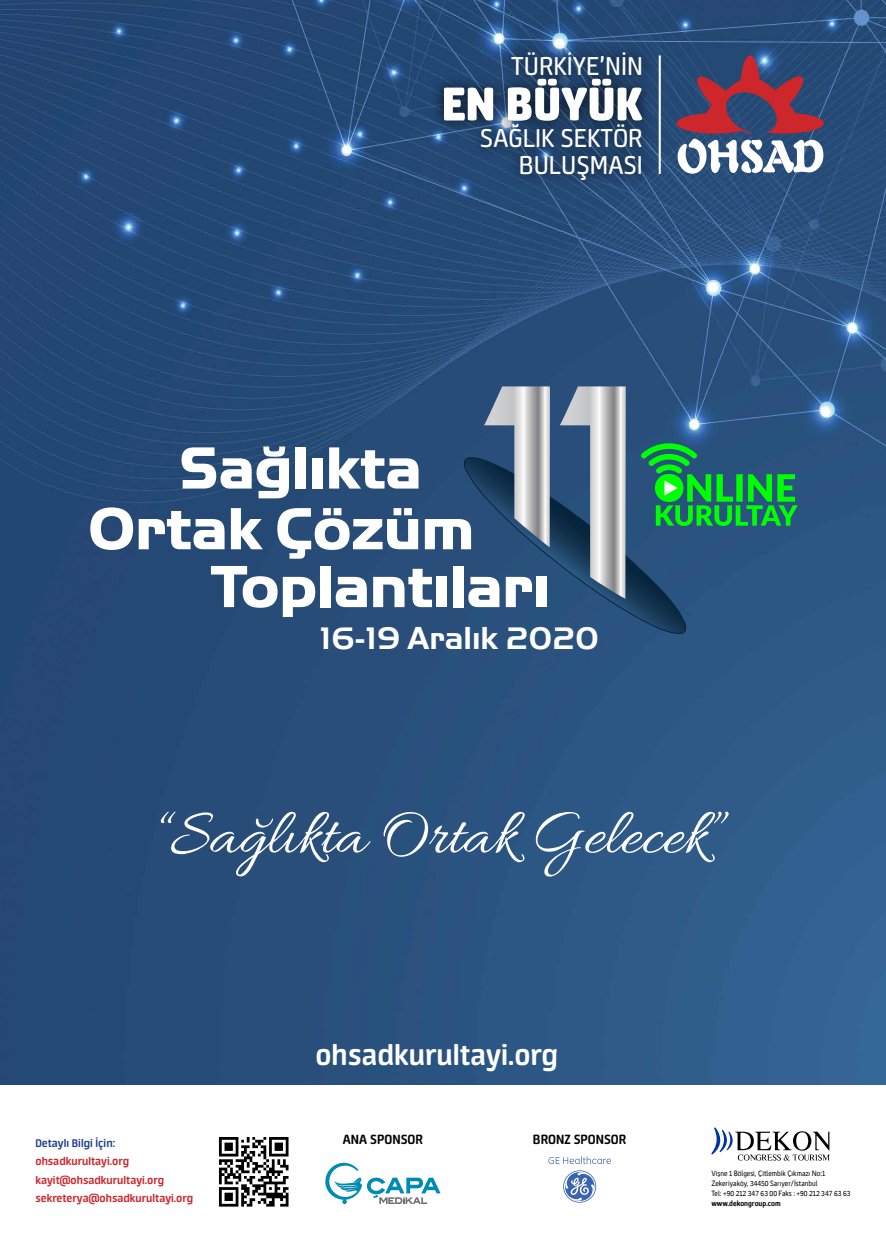
<style>
.page{position:relative;width:886px;height:1241px;background:#fff}
.page>*{position:absolute;margin:0;border:0;box-sizing:border-box;transform-origin:0 0}
.t1{font:66.31px "Allura";color:#fff}
.t2{font:800 61.94px/118.5px "Handel Gothic ITCW02";color:#fff}
.t3{font:900 52.19px "Neuron";color:#fff}
.t4{font:700 32.81px "Handel Gothic ITCW02";color:#fff}
.t5{font:700 32.12px "Neuron";color:#fff}
.t6{font:29.19px/26.7px "Neuron";color:#fff;text-align:right}
.t7{font:700 14.94px "Neuron";color:#000}
.t8{font:700 12.38px/18.4px "Neuron";color:#cd272b}
.t9{font:700 12.38px "Neuron";color:#25408f}
.t10{font:8.12px/9.8px "Turkcell Satura";color:#000}
.t11{font:700 8.12px "Turkcell Satura";color:#000}
</style>
<div class="page">
<img style="left:0;top:0;width:886px;height:1084px">
<div style="left:430px;top:39px;width:224px;height:153px;background:#000;opacity:.75"></div>
<svg style="left:676px;top:55px;width:148px;height:119px;background:#6e5e7a"></svg>
<hr style="left:659px;top:55px;width:2px;height:119px;background:#fff">
<svg style="left:711px;top:1127px;width:119px;height:33px"></svg>
<svg style="left:219px;top:1137px;width:70px;height:70px"></svg>
<svg style="left:219px;top:1137px;width:69px;height:69px"></svg>
<svg style="left:325px;top:1162px;width:116px;height:41px"></svg>
<svg style="left:563px;top:1170px;width:33px;height:32px"></svg>
<svg style="left:548px;top:1156px;width:63px;height:7px"></svg>
<div style="left:447px;top:440px;width:256px;height:211px;background:#29507c"></div>
<svg style="left:463px;top:386px;width:335px;height:248px;background:#406c80"></svg>
<h3 class="t6" style="left:511px;top:52px;width:133px">TÜRKİYE’NİN</h3>
<h3 class="t3" style="left:442px;top:72px;width:202px">EN BÜYÜK</h3>
<h3 class="t6" style="left:480px;top:125px;width:164px">SAĞLIK SEKTÖR<br>BULUŞMASI</h3>
<h2 class="t2" style="left:211px;top:406px;width:341px;text-indent:-32px">Sağlıkta<br>Toplantıları</h2>
<h2 class="t2" style="left:88px;top:466px;width:387px">Ortak Çözüm</h2>
<h3 class="t4" style="left:320px;top:618px;width:280px">16-19 Aralık 2020</h3>
<h1 class="t1" style="left:159px;top:798px;width:569px">“Sağlıkta Ortak Gelecek”</h1>
<h3 class="t9" style="left:35px;top:1135px;width:81px">Detaylı Bilgi İçin:</h3>
<h3 class="t8" style="left:35px;top:1152px;width:159px">ohsadkurultayi.org kayit@ohsadkurultayi.org sekreterya@ohsadkurultayi.org</h3>
<h3 class="t5" style="left:315px;top:1036px;width:244px">ohsadkurultayi.org</h3>
<h3 class="t7" style="left:343px;top:1130px;width:81px">ANA SPONSOR</h3>
<h3 class="t7" style="left:533px;top:1130px;width:95px">BRONZ SPONSOR</h3>
<p class="t10" style="left:711px;top:1168px;width:141px">Vişne 1 Bölgesi, Çitlembik Çıkmazı No:1<br>Zekeriyaköy, 34450 Sarıyer/İstanbul<br>Tel: +90 212 347 63 00 Faks : +90 212 347 63 63</p>
<p class="t11" style="left:711px;top:1198px;width:71px">www.dekongroup.com</p>
</div>
